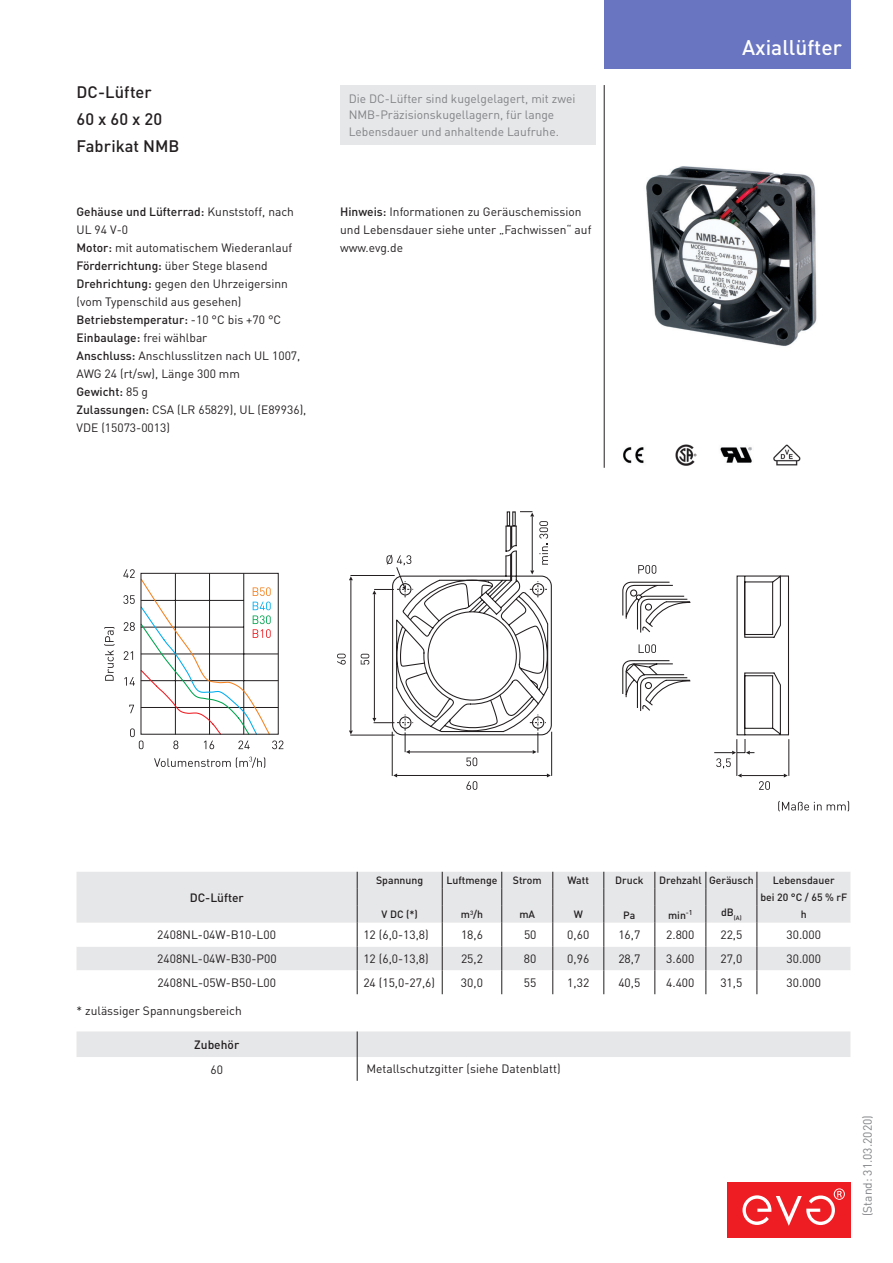
<style>
.page{position:relative;width:893px;height:1263px;background:#fff}
.page>*{position:absolute;margin:0;border:0;box-sizing:border-box;transform-origin:0 0}
.t1{font:500 21px "DINOT";color:#fff}
.t2{font:500 16.5px "DINOT";letter-spacing:.005em;color:#231f20}
.Attribute{font:12px/18px "DINOT";color:#231f20}
.t3{font:12px "DIN";color:#231f20}
.t4{font:12px/16.5px "DIN";color:#808285}
.Attribute-2{font:500 12px "DINOT";color:#231f20}
.Attribute-3{font:12px "DINOT";color:#808285}
.t5{font:500 10.5px "DINOT";color:#231f20}
.t6{font:500 6.15px "DINOT";color:#231f20}
.s1{font-weight:500}
.s2{font-weight:400}
</style>
<div class="page">
<div style="left:727px;top:1182px;width:123px;height:55px;background:#ee1d23"></div>
<svg style="left:742px;top:1188px;width:103px;height:38px"></svg>
<div style="left:604px;top:0;width:246px;height:68px;background:#6975c0"></div>
<svg style="left:638px;top:565px;width:18px;height:9px"></svg>
<svg style="left:154px;top:757px;width:111px;height:11px"></svg>
<svg style="left:104px;top:627px;width:11px;height:54px"></svg>
<svg style="left:123px;top:569px;width:160px;height:180px"></svg>
<svg style="left:778px;top:801px;width:71px;height:10px"></svg>
<svg style="left:552px;top:575px;width:237px;height:161px"></svg>
<hr style="left:392px;top:732px;width:1px;height:44px;background:#231f20">
<hr style="left:551px;top:732px;width:1px;height:44px;background:#231f20">
<hr style="left:397px;top:775px;width:150px;height:1px;background:#231f20">
<svg style="left:466px;top:781px;width:11px;height:9px"></svg>
<svg style="left:337px;top:654px;width:9px;height:11px"></svg>
<hr style="left:350px;top:735px;width:44px;height:1px;background:#231f20">
<hr style="left:350px;top:575px;width:45px;height:1px;background:#231f20">
<hr style="left:351px;top:580px;width:1px;height:151px;background:#231f20">
<svg style="left:349px;top:730px;width:4px;height:4px"></svg>
<svg style="left:349px;top:576px;width:4px;height:4px"></svg>
<hr style="left:789px;top:739px;width:1px;height:37px;background:#231f20">
<hr style="left:741px;top:775px;width:43px;height:1px;background:#231f20">
<svg style="left:361px;top:511px;width:191px;height:255px"></svg>
<svg style="left:714px;top:739px;width:56px;height:51px"></svg>
<img style="left:646px;top:166px;width:171px;height:180px">
<div style="left:340px;top:85px;width:255px;height:60px;background:#e6e7e9"></div>
<img style="left:623px;top:444px;width:178px;height:22px">
<div style="left:77px;top:872px;width:773px;height:51px;background:#e6e7e9"></div>
<svg style="left:77px;top:923px;width:773px;height:71px"></svg>
<svg style="left:357px;top:872px;width:1px;height:122px"></svg>
<svg style="left:501px;top:872px;width:1px;height:122px"></svg>
<svg style="left:604px;top:872px;width:1px;height:122px"></svg>
<svg style="left:706px;top:872px;width:1px;height:122px"></svg>
<svg style="left:442px;top:872px;width:1px;height:122px"></svg>
<svg style="left:553px;top:872px;width:1px;height:122px"></svg>
<svg style="left:655px;top:872px;width:1px;height:122px"></svg>
<svg style="left:757px;top:872px;width:1px;height:122px"></svg>
<svg style="left:77px;top:1031px;width:773px;height:50px"></svg>
<hr style="left:604px;top:85px;width:1px;height:383px;background:#231f20">
<p class="t2" style="left:77px;top:80px;width:77px">DC-Lüfter</p>
<p class="t2" style="left:77px;top:107px;width:87px">60 x 60 x 20</p>
<p class="t2" style="left:77px;top:134px;width:104px">Fabrikat NMB</p>
<p class="Attribute" style="left:77px;top:202px;width:219px"><span class="s1">Gehäuse und Lüfterrad:</span> Kunststoff, nach<br>UL 94 V-0</p>
<p class="Attribute" style="left:77px;top:238px;width:217px"><span class="s1">Motor:</span> mit automatischem Wiederanlauf</p>
<p class="Attribute" style="left:77px;top:256px;width:193px"><span class="s1">Förderrichtung:</span> über Stege blasend</p>
<p class="Attribute" style="left:77px;top:274px;width:213px"><span class="s1">Drehrichtung:</span> gegen den Uhrzeigersinn (vom Typenschild aus gesehen)</p>
<p class="Attribute-2" style="left:77px;top:312px;width:206px">Betriebstemperatur: <span class="s2">-10 °C bis +70 °C</span></p>
<p class="Attribute-2" style="left:77px;top:330px;width:132px">Einbaulage: <span class="s2">frei wählbar</span></p>
<p class="Attribute" style="left:77px;top:346px;width:225px"><span class="s1">Anschluss:</span> Anschlusslitzen nach UL 1007,<br>AWG 24 (rt/sw), Länge 300 mm</p>
<p class="Attribute-2" style="left:77px;top:384px;width:73px">Gewicht: <span class="s2">85 g</span></p>
<p class="Attribute" style="left:77px;top:400px;width:231px"><span class="s1">Zulassungen:</span> CSA (LR 65829), UL (E89936),<br>VDE (15073-0013)</p>
<p class="t4" style="left:349px;top:90px;width:228px">Die DC-Lüfter sind kugelgelagert, mit zwei<br>NMB-Präzisionskugellagern, für lange<br>Lebensdauer und anhaltende Laufruhe.</p>
<p class="Attribute" style="left:340px;top:202px;width:253px"><span class="s1">Hinweis:</span> Informationen zu Geräuschemission und Lebensdauer siehe unter „Fachwissen“ auf www.evg.de</p>
<p class="t1" style="left:742px;top:33px;width:101px">Axiallüfter</p>
<p class="Attribute-2" style="left:190px;top:889px;width:56px">DC-Lüfter</p>
<p class="t5" style="left:376px;top:873px;width:49px">Spannung</p>
<p class="t5" style="left:446px;top:873px;width:53px">Luftmenge</p>
<p class="t5" style="left:513px;top:873px;width:30px">Strom</p>
<p class="t5" style="left:568px;top:873px;width:23px">Watt</p>
<p class="t5" style="left:615px;top:873px;width:30px">Druck</p>
<p class="t5" style="left:659px;top:873px;width:44px">Drehzahl</p>
<p class="t5" style="left:709px;top:873px;width:46px">Geräusch</p>
<p class="t5" style="left:773px;top:873px;width:63px">Lebensdauer</p>
<p class="t5" style="left:760px;top:890px;width:88px">bei 20 °C / 65 % rF</p>
<p class="t5" style="left:382px;top:907px;width:38px">V DC (*)</p>
<p class="t5" style="left:461px;top:907px;width:24px">m<sup>3</sup>/h</p>
<p class="t5" style="left:519px;top:907px;width:17px">mA</p>
<p class="t5" style="left:574px;top:907px;width:11px">W</p>
<p class="t5" style="left:623px;top:908px;width:14px">Pa</p>
<p class="t5" style="left:668px;top:908px;width:26px">min<sup>-1</sup></p>
<p class="t6" style="left:721px;top:913px;width:22px"><sup>dB</sup>(A)</p>
<p class="t5" style="left:801px;top:907px;width:7px">h</p>
<p class="t3" style="left:157px;top:927px;width:120px">2408NL-04W-B10-L00</p>
<p class="t3" style="left:363px;top:927px;width:67px">12 (6,0-13,8)</p>
<p class="t3" style="left:461px;top:927px;width:23px">18,6</p>
<p class="t3" style="left:524px;top:927px;width:14px">50</p>
<p class="t3" style="left:567px;top:927px;width:23px">0,60</p>
<p class="t3" style="left:618px;top:927px;width:23px">16,7</p>
<p class="t3" style="left:666px;top:927px;width:30px">2.800</p>
<p class="t3" style="left:720px;top:927px;width:23px">22,5</p>
<p class="t3" style="left:786px;top:927px;width:36px">30.000</p>
<p class="t3" style="left:157px;top:951px;width:121px">2408NL-04W-B30-P00</p>
<p class="t3" style="left:363px;top:951px;width:67px">12 (6,0-13,8)</p>
<p class="t3" style="left:461px;top:951px;width:23px">25,2</p>
<p class="t3" style="left:524px;top:951px;width:14px">80</p>
<p class="t3" style="left:567px;top:951px;width:23px">0,96</p>
<p class="t3" style="left:618px;top:951px;width:23px">28,7</p>
<p class="t3" style="left:666px;top:951px;width:30px">3.600</p>
<p class="t3" style="left:720px;top:951px;width:23px">27,0</p>
<p class="t3" style="left:786px;top:951px;width:36px">30.000</p>
<p class="t3" style="left:157px;top:975px;width:120px">2408NL-05W-B50-L00</p>
<p class="t3" style="left:363px;top:975px;width:73px">24 (15,0-27,6)</p>
<p class="t3" style="left:461px;top:975px;width:23px">30,0</p>
<p class="t3" style="left:524px;top:975px;width:14px">55</p>
<p class="t3" style="left:567px;top:975px;width:23px">1,32</p>
<p class="t3" style="left:618px;top:975px;width:23px">40,5</p>
<p class="t3" style="left:666px;top:975px;width:30px">4.400</p>
<p class="t3" style="left:720px;top:975px;width:23px">31,5</p>
<p class="t3" style="left:786px;top:975px;width:36px">30.000</p>
<p class="Attribute" style="left:76px;top:1001px;width:167px">* zulässiger Spannungsbereich</p>
<p class="Attribute-2" style="left:194px;top:1036px;width:47px">Zubehör</p>
<p class="Attribute" style="left:210px;top:1060px;width:14px">60</p>
<p class="t3" style="left:366px;top:1061px;width:196px">Metallschutzgitter (siehe Datenblatt)</p>
<p class="Attribute-3" style="left:859px;top:1216px;width:102px;rotate:-90deg">(Stand: 31.03.2020)</p>
</div>
